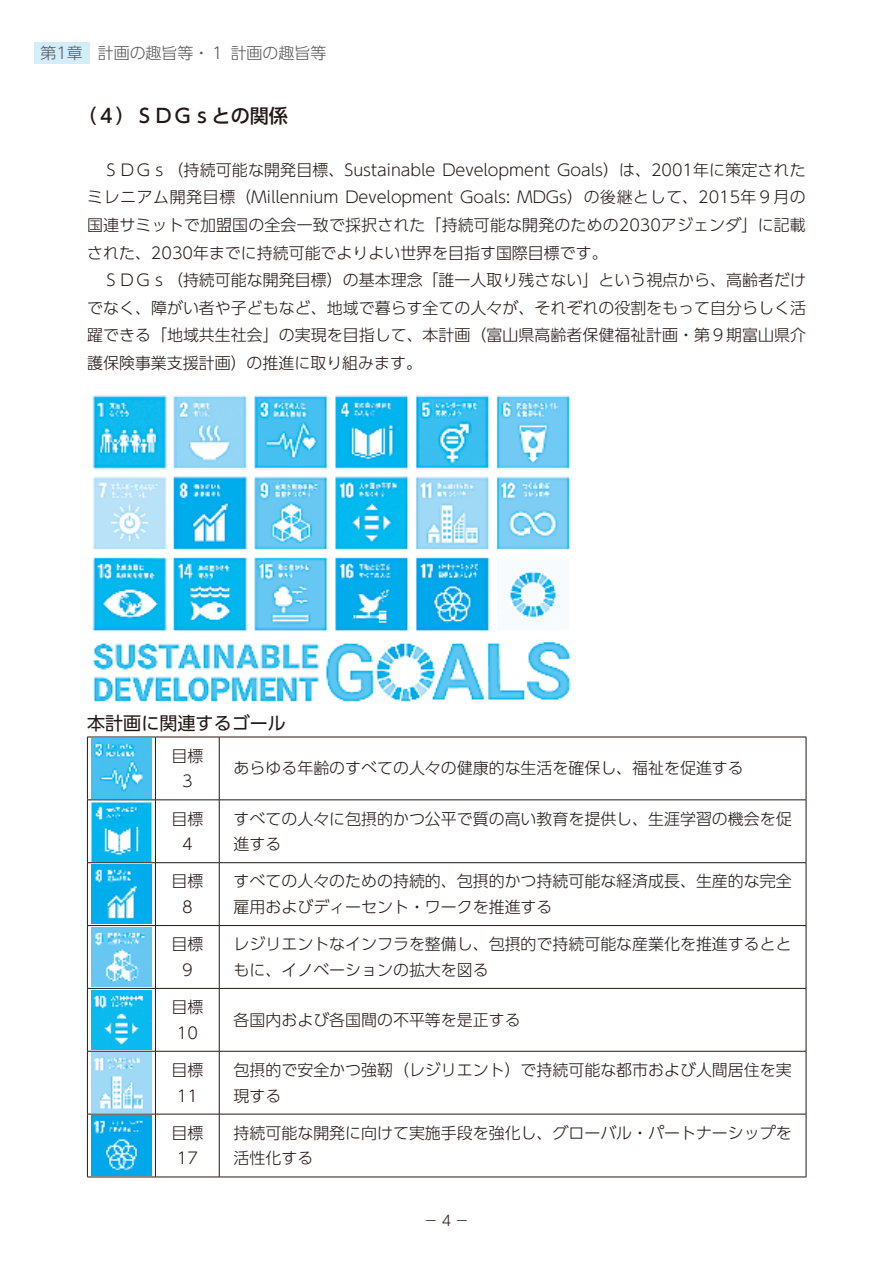
<style>
.page{position:relative;width:893px;height:1263px;background:#fff}
.page>*{position:absolute;margin:0;border:0;box-sizing:border-box;transform-origin:0 0}
.t1{font:500 19.2px "UD Shin Go Pro";color:#221815}
.t2{font:18px "UD Shin Go Pro";color:#221815}
.t3{font:300 15.9px/25.5px "UD Shin Go Pro";color:#221815}
.t4{font:300 15.9px "UD Shin Go Pro";color:#595757}
.t5{font:300 14.4px "UD Shin Go Pro";color:#221815}
</style>
<div class="page">
<div style="left:34px;top:43px;width:55px;height:21px;background:#d3edfb"></div>
<hr style="left:87px;top:737px;width:68px;height:1px;background:#221815">
<hr style="left:87px;top:737px;width:1px;height:62px;background:#221815">
<hr style="left:155px;top:737px;width:64px;height:1px;background:#221815">
<hr style="left:155px;top:737px;width:1px;height:62px;background:#221815">
<hr style="left:219px;top:737px;width:587px;height:1px;background:#221815">
<hr style="left:219px;top:737px;width:1px;height:62px;background:#221815">
<hr style="left:806px;top:737px;width:1px;height:62px;background:#221815">
<hr style="left:87px;top:799px;width:68px;height:1px;background:#221815">
<hr style="left:87px;top:800px;width:1px;height:62px;background:#221815">
<hr style="left:155px;top:799px;width:64px;height:1px;background:#221815">
<hr style="left:155px;top:800px;width:1px;height:62px;background:#221815">
<hr style="left:219px;top:799px;width:587px;height:1px;background:#221815">
<hr style="left:219px;top:800px;width:1px;height:62px;background:#221815">
<hr style="left:806px;top:800px;width:1px;height:62px;background:#221815">
<hr style="left:87px;top:862px;width:68px;height:1px;background:#221815">
<hr style="left:87px;top:863px;width:1px;height:62px;background:#221815">
<hr style="left:155px;top:862px;width:64px;height:1px;background:#221815">
<hr style="left:155px;top:863px;width:1px;height:62px;background:#221815">
<hr style="left:219px;top:862px;width:587px;height:1px;background:#221815">
<hr style="left:219px;top:863px;width:1px;height:62px;background:#221815">
<hr style="left:806px;top:863px;width:1px;height:62px;background:#221815">
<hr style="left:87px;top:925px;width:68px;height:1px;background:#221815">
<hr style="left:87px;top:926px;width:1px;height:62px;background:#221815">
<hr style="left:155px;top:925px;width:64px;height:1px;background:#221815">
<hr style="left:155px;top:926px;width:1px;height:62px;background:#221815">
<hr style="left:219px;top:925px;width:587px;height:1px;background:#221815">
<hr style="left:219px;top:926px;width:1px;height:62px;background:#221815">
<hr style="left:806px;top:926px;width:1px;height:62px;background:#221815">
<hr style="left:87px;top:988px;width:68px;height:1px;background:#221815">
<hr style="left:87px;top:989px;width:1px;height:62px;background:#221815">
<hr style="left:155px;top:988px;width:64px;height:1px;background:#221815">
<hr style="left:155px;top:989px;width:1px;height:62px;background:#221815">
<hr style="left:219px;top:988px;width:587px;height:1px;background:#221815">
<hr style="left:219px;top:989px;width:1px;height:62px;background:#221815">
<hr style="left:806px;top:989px;width:1px;height:62px;background:#221815">
<hr style="left:87px;top:1051px;width:68px;height:1px;background:#221815">
<hr style="left:87px;top:1051px;width:1px;height:63px;background:#221815">
<hr style="left:155px;top:1051px;width:64px;height:1px;background:#221815">
<hr style="left:155px;top:1051px;width:1px;height:63px;background:#221815">
<hr style="left:219px;top:1051px;width:587px;height:1px;background:#221815">
<hr style="left:219px;top:1051px;width:1px;height:63px;background:#221815">
<hr style="left:806px;top:1051px;width:1px;height:63px;background:#221815">
<hr style="left:87px;top:1114px;width:68px;height:1px;background:#221815">
<hr style="left:87px;top:1114px;width:1px;height:63px;background:#221815">
<hr style="left:155px;top:1114px;width:64px;height:1px;background:#221815">
<hr style="left:155px;top:1114px;width:1px;height:63px;background:#221815">
<hr style="left:219px;top:1114px;width:587px;height:1px;background:#221815">
<hr style="left:219px;top:1114px;width:1px;height:63px;background:#221815">
<hr style="left:806px;top:1114px;width:1px;height:63px;background:#221815">
<hr style="left:87px;top:1177px;width:68px;height:1px;background:#221815">
<hr style="left:155px;top:1177px;width:64px;height:1px;background:#221815">
<hr style="left:219px;top:1177px;width:587px;height:1px;background:#221815">
<img style="left:92px;top:739px;width:59px;height:59px">
<img style="left:92px;top:802px;width:59px;height:59px">
<img style="left:92px;top:864px;width:59px;height:60px">
<img style="left:92px;top:927px;width:59px;height:60px">
<img style="left:92px;top:990px;width:59px;height:59px">
<img style="left:92px;top:1053px;width:59px;height:59px">
<img style="left:92px;top:1116px;width:59px;height:59px">
<img style="left:92px;top:395px;width:479px;height:307px">
<p class="t4" style="left:40px;top:40px;width:44px">第1章</p>
<p class="t4" style="left:98px;top:40px;width:230px">計画の趣旨等・１計画の趣旨等</p>
<p class="t1" style="left:78px;top:100px;width:212px">（４）ＳＤＧｓとの関係</p>
<p class="t3" style="left:87px;top:155px;width:720px;line-height:27.6px">　ＳＤＧｓ（持続可能な開発目標、Sustainable Development Goals）は、2001年に策定されたミレニアム開発目標（Millennium Development Goals: MDGs）の後継として、2015年９月の国連サミットで加盟国の全会一致で採択された「持続可能な開発のための2030アジェンダ」に記載された、2030年までに持続可能でよりよい世界を目指す国際目標です。<br>　ＳＤＧｓ（持続可能な開発目標）の基本理念「誰一人取り残さない」という視点から、高齢者だけでなく、障がい者や子どもなど、地域で暮らす全ての人々が、それぞれの役割をもって自分らしく活躍できる「地域共生社会」の実現を目指して、本計画（富山県高齢者保健福祉計画・第９期富山県介護保険事業支援計画）の推進に取り組みます。</p>
<p class="t2" style="left:87px;top:709px;width:200px">本計画に関連するゴール</p>
<p class="t3" style="left:171px;top:742px;width:33px">目標</p>
<p class="t3" style="left:234px;top:755px;width:512px">あらゆる年齢のすべての人々の健康的な生活を確保し、福祉を促進する</p>
<p class="t3" style="left:179px;top:768px;width:17px">３</p>
<p class="t3" style="left:171px;top:805px;width:33px;text-align:center">目標<br>４</p>
<p class="t3" style="left:234px;top:805px;width:560px">すべての人々に包摂的かつ公平で質の高い教育を提供し、生涯学習の機会を促進する</p>
<p class="t3" style="left:171px;top:868px;width:33px;text-align:center">目標<br>８</p>
<p class="t3" style="left:234px;top:868px;width:560px">すべての人々のための持続的、包摂的かつ持続可能な経済成長、生産的な完全雇用およびディーセント・ワークを推進する</p>
<p class="t3" style="left:171px;top:931px;width:33px;text-align:center">目標<br>９</p>
<p class="t3" style="left:234px;top:931px;width:560px">レジリエントなインフラを整備し、包摂的で持続可能な産業化を推進するとともに、イノベーションの拡大を図る</p>
<p class="t3" style="left:171px;top:994px;width:33px">目標</p>
<p class="t3" style="left:234px;top:1006px;width:289px">各国内および各国間の不平等を是正する</p>
<p class="t3" style="left:177px;top:1019px;width:23px">10</p>
<p class="t3" style="left:171px;top:1056px;width:33px;text-align:center">目標<br>11</p>
<p class="t3" style="left:234px;top:1056px;width:560px">包摂的で安全かつ強靭（レジリエント）で持続可能な都市および人間居住を実現する</p>
<p class="t3" style="left:171px;top:1119px;width:33px;text-align:center">目標<br>17</p>
<p class="t3" style="left:234px;top:1119px;width:560px">持続可能な開発に向けて実施手段を強化し、グローバル・パートナーシップを活性化する</p>
<p class="t5" style="left:424px;top:1209px;width:47px">−4−</p>
</div>
